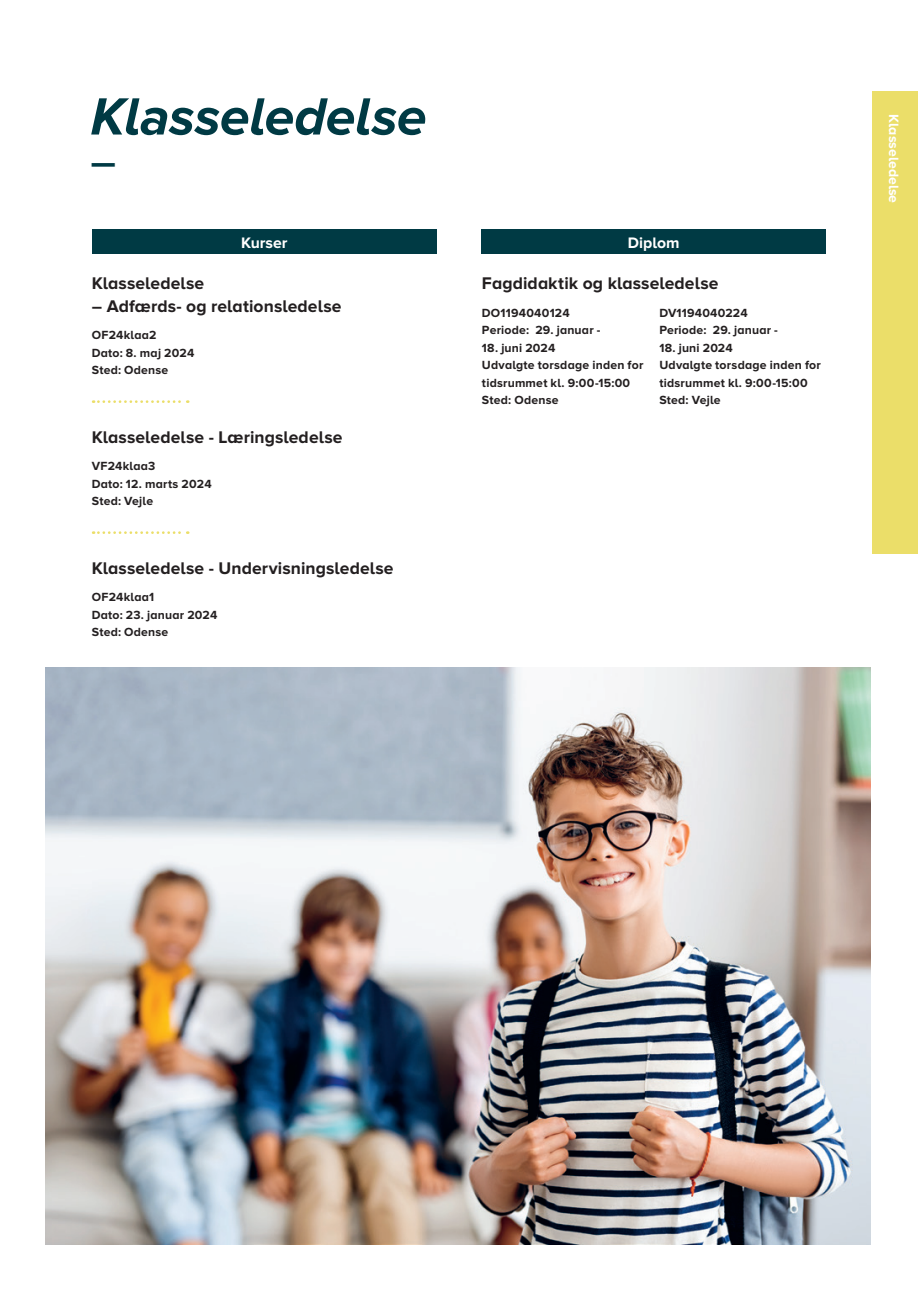
<style>
.page{position:relative;width:918px;height:1290px;background:#fff}
.page>*{position:absolute;margin:0;border:0;box-sizing:border-box;transform-origin:0 0}
.Temarubrik_-index{font:italic 700 54.25px "Proxima Nova A";letter-spacing:-.01em;color:#003a44}
.Rubrik_streg{font:54.25px "Proxima Nova A";color:#003a44;scale:.8 1}
.Mellemrubrik_kurser{font:700 17.5px "Proxima Nova A";letter-spacing:.005em;color:#231f20}
.t1{font:700 15.75px "Proxima Nova A";color:#fff}
.t2{font:700 14px "Proxima Nova A";color:#fff}
.tid_2sp{font:700 12.25px/17.5px "Proxima Nova A";letter-spacing:.015em;color:#231f20}
.tid_1_sp{font:700 12.25px/17.5px "Proxima Nova A";letter-spacing:.015em;color:#231f20}
</style>
<div class="page">
<div style="left:872px;top:92px;width:46px;height:462px;background:#ebde69"></div>
<div style="left:92px;top:229px;width:345px;height:25px;background:#003a44"></div>
<div style="left:481px;top:229px;width:345px;height:25px;background:#003a44"></div>
<svg style="left:93px;top:400px;width:95px;height:3px"></svg>
<svg style="left:93px;top:531px;width:95px;height:3px"></svg>
<img style="left:46px;top:668px;width:825px;height:576px">
<p class="Temarubrik_-index" style="left:91px;top:86px;width:338px">Klasseledelse</p>
<p class="Rubrik_streg" style="left:91px;top:130px;width:34px">–</p>
<p class="t1" style="left:241px;top:234px;width:48px">Kurser</p>
<p class="t1" style="left:628px;top:234px;width:53px">Diplom</p>
<p class="Mellemrubrik_kurser" style="left:92px;top:273px;width:114px">Klasseledelse</p>
<p class="Mellemrubrik_kurser" style="left:92px;top:296px;width:251px">– Adfærds- og relationsledelse</p>
<p class="tid_1_sp" style="left:92px;top:326px;width:104px">OF24klaa2<br>Dato: 8. maj 2024<br>Sted: Odense</p>
<p class="Mellemrubrik_kurser" style="left:92px;top:427px;width:252px">Klasseledelse - Læringsledelse</p>
<p class="tid_1_sp" style="left:92px;top:457px;width:121px">VF24klaa3<br>Dato: 12. marts 2024<br>Sted: Vejle</p>
<p class="Mellemrubrik_kurser" style="left:92px;top:558px;width:303px">Klasseledelse - Undervisningsledelse</p>
<p class="tid_1_sp" style="left:92px;top:588px;width:127px">OF24klaa1<br>Dato: 23. januar 2024<br>Sted: Odense</p>
<p class="Mellemrubrik_kurser" style="left:482px;top:273px;width:238px">Fagdidaktik og klasseledelse</p>
<p class="tid_2sp" style="left:482px;top:303px;width:120px">DO1194040124<br>Periode: 29. januar -</p>
<p class="tid_2sp" style="left:482px;top:338px;width:163px">18. juni 2024<br>Udvalgte torsdage inden for tidsrummet kl. 9:00-15:00<br>Sted: Odense</p>
<p class="tid_2sp" style="left:659px;top:303px;width:120px">DV1194040224<br>Periode: 29. januar -</p>
<p class="tid_2sp" style="left:659px;top:338px;width:163px">18. juni 2024<br>Udvalgte torsdage inden for tidsrummet kl. 9:00-15:00<br>Sted: Vejle</p>
<p class="t2" style="left:902px;top:114px;width:90px;rotate:90deg">Klasseledelse</p>
</div>
